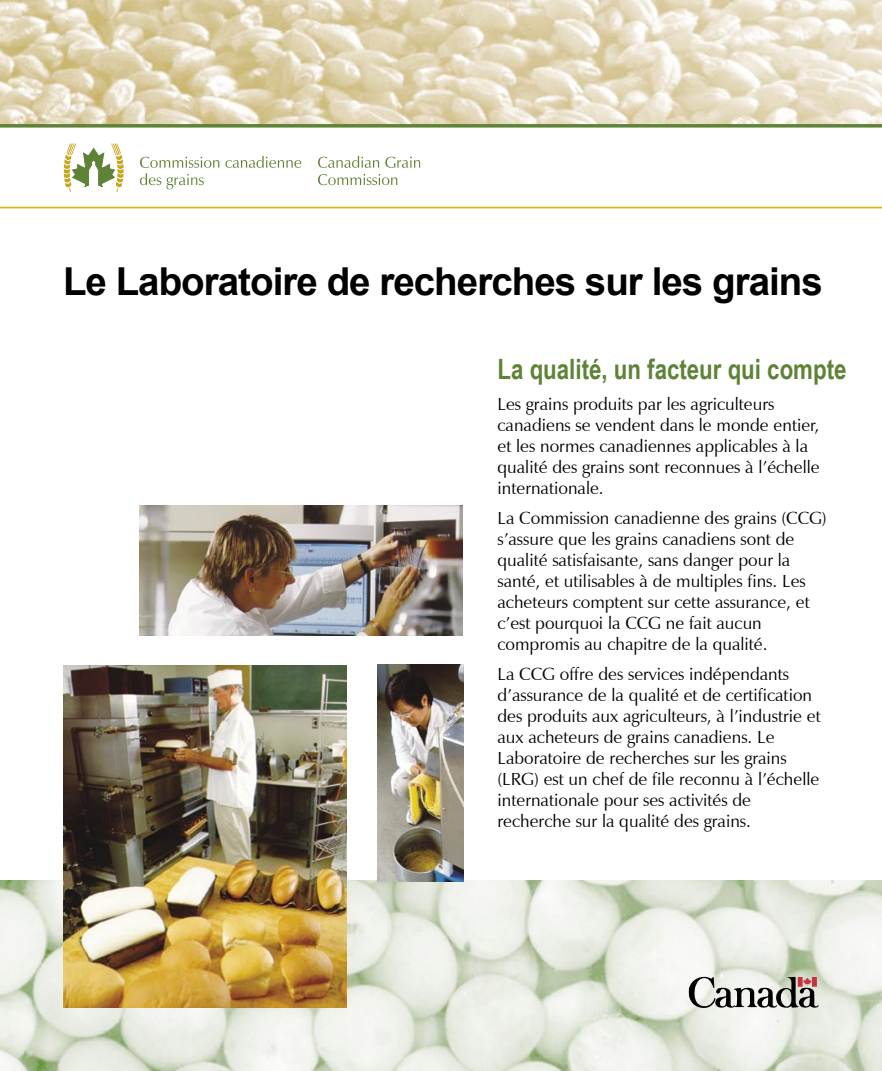
<style>
.page{position:relative;width:882px;height:1071px;background:#fff}
.page>*{position:absolute;margin:0;border:0;box-sizing:border-box;transform-origin:0 0}
.t1{font:700 38.5px "Arial";letter-spacing:-.025em;color:#000}
.heading_1{font:700 28px "Arial Narrow";color:#5f8336}
.paragraph_text{font:17.5px/21px "Zapf Humanist 601 BT";color:#000}
</style>
<div class="page">
<img style="left:0;top:880px;width:882px;height:191px">
<img style="left:0;top:0;width:882px;height:124px">
<svg style="left:689px;top:977px;width:130px;height:31px"></svg>
<svg style="left:0;top:124px;width:882px;height:4px;background:#72914d"></svg>
<hr style="left:0;top:207px;width:882px;height:1px;background:#d8b71c">
<img style="left:63px;top:665px;width:283px;height:343px">
<img style="left:139px;top:506px;width:324px;height:130px">
<img style="left:378px;top:665px;width:85px;height:217px">
<svg style="left:318px;top:174px;width:79px;height:11px"></svg>
<svg style="left:318px;top:156px;width:61px;height:12px"></svg>
<svg style="left:385px;top:157px;width:35px;height:11px"></svg>
<svg style="left:140px;top:157px;width:79px;height:32px"></svg>
<svg style="left:225px;top:156px;width:76px;height:12px"></svg>
<svg style="left:64px;top:144px;width:60px;height:48px"></svg>
<p class="t1" style="left:63px;top:256px;width:761px">Le Laboratoire de recherches sur les grains</p>
<p class="heading_1" style="left:498px;top:348px;width:351px">La qualité, un facteur qui compte</p>
<p class="paragraph_text" style="left:498px;top:394px;width:324px">Les grains produits par les agriculteurs canadiens se vendent dans le monde entier, et les normes canadiennes applicables à la qualité des grains sont reconnues à l’échelle internationale.</p>
<p class="paragraph_text" style="left:498px;top:508px;width:331px">La Commission canadienne des grains (CCG) s’assure que les grains canadiens sont de qualité satisfaisante, sans danger pour la santé, et utilisables à de multiples fins. Les acheteurs comptent sur cette assurance, et c’est pourquoi la CCG ne fait aucun compromis au chapitre de la qualité.</p>
<p class="paragraph_text" style="left:498px;top:663px;width:325px">La CCG offre des services indépendants d’assurance de la qualité et de certification des produits aux agriculteurs, à l’industrie et aux acheteurs de grains canadiens. Le Laboratoire de recherches sur les grains (LRG) est un chef de file reconnu à l’échelle internationale pour ses activités de recherche sur la qualité des grains.</p>
</div>
